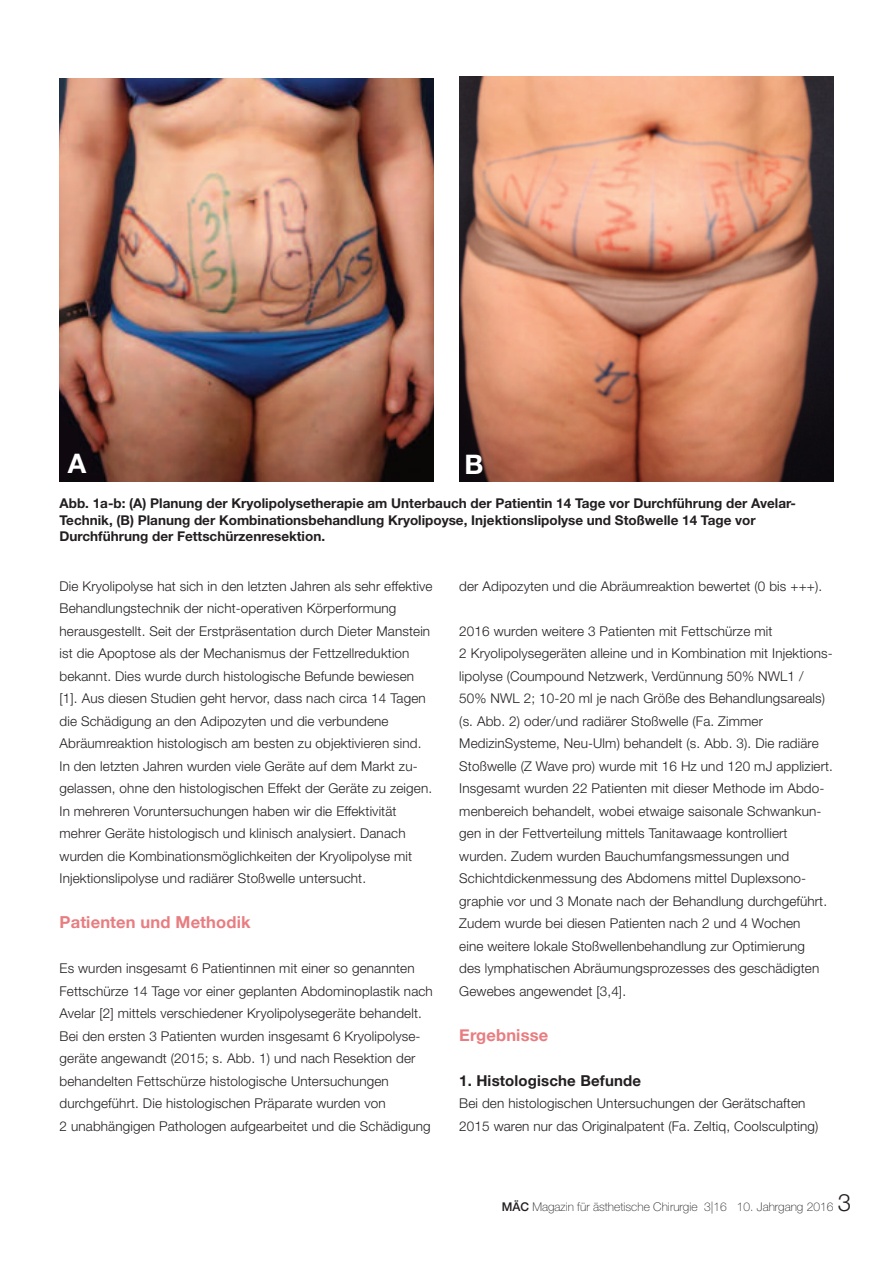
<style>
.page{position:relative;width:893px;height:1263px;background:#fff}
.page>*{position:absolute;margin:0;border:0;box-sizing:border-box;transform-origin:0 0}
.t1{font:700 27px "Helvetica Neue LT Std";color:#fff}
.t2{font:700 16.5px "Helvetica Neue";letter-spacing:.01em;color:#e87d81}
.t3{font:700 15px "Helvetica Neue";letter-spacing:.01em;color:#231f20}
.t4{font:300 13.5px/22.5px "Helvetica Neue LT Std";letter-spacing:.01em;color:#231f20}
.t5{font:700 13.5px/16.2px "Helvetica Neue LT Std";color:#231f20}
.t6{font:100 12px "Helvetica Neue LT Std";color:#231f20}
.s1{font-family:"Helvetica Neue";font-weight:500}
.s2{font-weight:300;font-size:24px}
</style>
<div class="page">
<img style="left:60px;top:79px;width:374px;height:403px">
<img style="left:459px;top:77px;width:374px;height:405px">
<h1 class="t1" style="left:68px;top:453px;width:20px">A</h1>
<h1 class="t1" style="left:464px;top:455px;width:21px">B</h1>
<p class="t5" style="left:60px;top:497px;width:738px">Abb. 1a-b: (A) Planung der Kryolipolysetherapie am Unterbauch der Patientin 14 Tage vor Durchführung der Avelar-<br>Technik, (B) Planung der Kombinationsbehandlung Kryolipoyse, Injektionslipolyse und Stoßwelle 14 Tage vor<br>Durchführung der Fettschürzenresektion.</p>
<p class="t4" style="left:60px;top:576px;width:375px">Die Kryolipolyse hat sich in den letzten Jahren als sehr effektive Behandlungstechnik der nicht-operativen Körperformung herausgestellt. Seit der Erstpräsentation durch Dieter Manstein ist die Apoptose als der Mechanismus der Fettzellreduktion bekannt. Dies wurde durch histologische Befunde bewiesen [1]. Aus diesen Studien geht hervor, dass nach circa 14 Tagen die Schädigung an den Adipozyten und die verbundene Abräumreaktion histologisch am besten zu objektivieren sind.<br>In den letzten Jahren wurden viele Geräte auf dem Markt zu&shy;gelassen, ohne den histologischen Effekt der Geräte zu zeigen.<br>In mehreren Voruntersuchungen haben wir die Effektivität mehrer Geräte histologisch und klinisch analysiert. Danach wurden die Kombinationsmöglichkeiten der Kryolipolyse mit Injektionslipolyse und radiärer Stoßwelle untersucht.</p>
<p class="t2" style="left:60px;top:912px;width:193px">Patienten und Methodik</p>
<p class="t4" style="left:60px;top:958px;width:375px">Es wurden insgesamt 6 Patientinnen mit einer so genannten Fettschürze 14 Tage vor einer geplanten Abdominoplastik nach Avelar [2] mittels verschiedener Kryolipolysegeräte behandelt.<br>Bei den ersten 3 Patienten wurden insgesamt 6 Kryolipolyse&shy;geräte angewandt (2015; s. Abb. 1) und nach Resektion der behandelten Fettschürze histologische Untersuchungen durchgeführt. Die histologischen Präparate wurden von<br>2 unabhängigen Pathologen aufgearbeitet und die Schädigung</p>
<p class="t4" style="left:459px;top:576px;width:364px">der Adipozyten und die Abräumreaktion bewertet (0 bis +++).</p>
<p class="t4" style="left:459px;top:621px;width:375px">2016 wurden weitere 3 Patienten mit Fettschürze mit<br>2 Kryolipolysegeräten alleine und in Kombination mit Injektions&shy;lipolyse (Coumpound Netzwerk, Verdünnung 50% NWL1 / 50% NWL 2; 10-20 ml je nach Größe des Behandlungsareals) (s. Abb. 2) oder/und radiärer Stoßwelle (Fa. Zimmer MedizinSysteme, Neu-Ulm) behandelt (s. Abb. 3). Die radiäre Stoßwelle (Z Wave pro) wurde mit 16 Hz und 120 mJ appliziert.<br>Insgesamt wurden 22 Patienten mit dieser Methode im Abdo&shy;menbereich behandelt, wobei etwaige saisonale Schwankun&shy;gen in der Fettverteilung mittels Tanitawaage kontrolliert wurden. Zudem wurden Bauchumfangsmessungen und Schichtdickenmessung des Abdomens mittel Duplexsono&shy;graphie vor und 3 Monate nach der Behandlung durchgeführt.<br>Zudem wurde bei diesen Patienten nach 2 und 4 Wochen<br>eine weitere lokale Stoßwellenbehandlung zur Optimierung<br>des lymphatischen Abräumungsprozesses des geschädigten Gewebes angewendet [3,4].</p>
<p class="t2" style="left:459px;top:1024px;width:90px">Ergebnisse</p>
<p class="t3" style="left:459px;top:1071px;width:183px">1. Histologische Befunde</p>
<p class="t4" style="left:459px;top:1093px;width:361px">Bei den histologischen Untersuchungen der Gerätschaften<br>2015 waren nur das Originalpatent (Fa. Zeltiq, Coolsculpting)</p>
<p class="t6" style="left:502px;top:1202px;width:351px"><span class="s1">MÄC</span> Magazin für ästhetische Chirurgie 3|16 10. Jahrgang 2016 <span class="s2">3</span></p>
</div>
